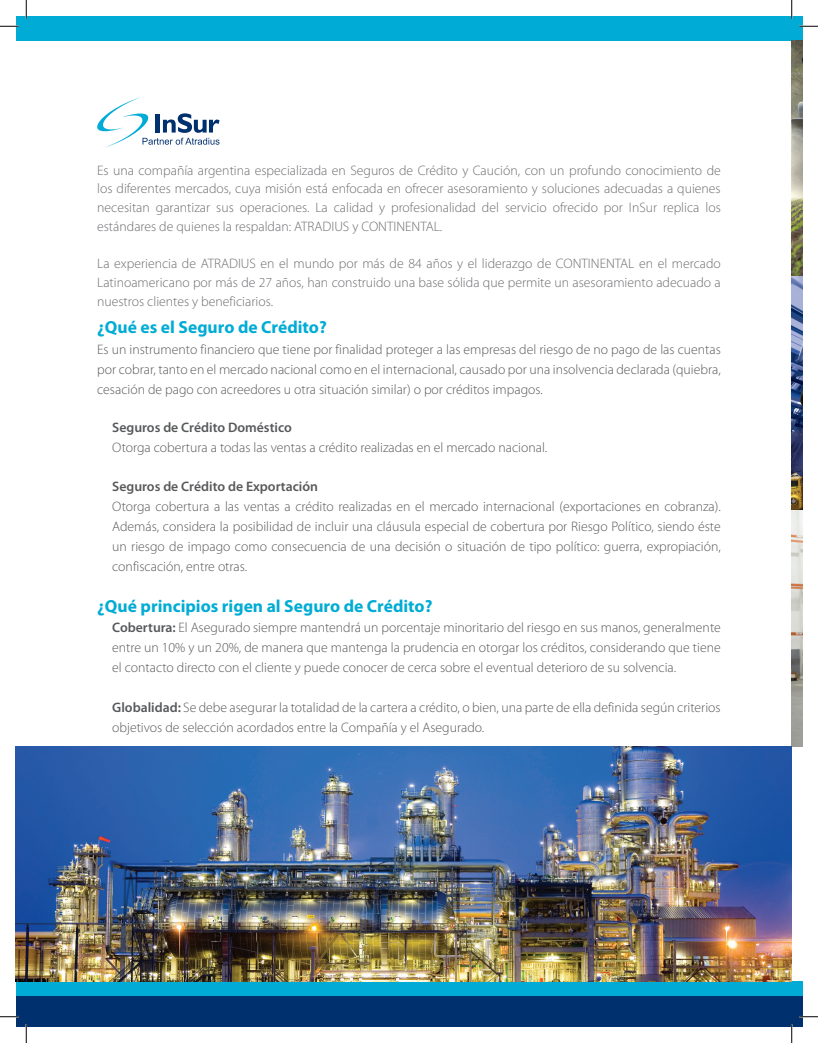
<style>
.page{position:relative;width:818px;height:1043px;background:#fff}
.page>*{position:absolute;margin:0;border:0;box-sizing:border-box;transform-origin:0 0}
.Negrita{font:700 17.5px "Myriad Pro";color:#00acd5}
.Negrita-2{font:300 13.75px/20px "Myriad Pro";color:#57585a;text-align:justify}
.Negrita-3{font:300 13.75px/18.8px "Myriad Pro";color:#6c6d70;text-align:justify}
.Negrita-4{font:600 13.75px "Myriad Pro";color:#57585a}
.s1{font-weight:600}
</style>
<div class="page">
<div style="left:16px;top:988px;width:786px;height:39px;background:#00306d"></div>
<div style="left:16px;top:981px;width:786px;height:14px;background:#00acd5"></div>
<div style="left:16px;top:16px;width:786px;height:24px;background:#00acd5"></div>
<img style="left:791px;top:40px;width:11px;height:706px">
<svg style="left:97px;top:97px;width:122px;height:51px"></svg>
<img style="left:16px;top:746px;width:775px;height:235px">
<svg style="left:0;top:25px;width:19px;height:2px"></svg>
<svg style="left:799px;top:25px;width:19px;height:2px"></svg>
<svg style="left:0;top:1015px;width:19px;height:2px"></svg>
<svg style="left:799px;top:1015px;width:19px;height:2px"></svg>
<svg style="left:25px;top:0;width:2px;height:19px"></svg>
<svg style="left:25px;top:1024px;width:2px;height:18px"></svg>
<svg style="left:790px;top:0;width:2px;height:19px"></svg>
<svg style="left:790px;top:1024px;width:2px;height:18px"></svg>
<p class="Negrita-3" style="left:97px;top:160px;width:625px">Es una compañía argentina especializada en Seguros de Crédito y Caución, con un profundo conocimiento de los diferentes mercados, cuya misión está enfocada en ofrecer asesoramiento y soluciones adecuadas a quienes necesitan garantizar sus operaciones. La calidad y profesionalidad del servicio ofrecido por InSur replica los estándares de quienes la respaldan: ATRADIUS y CONTINENTAL.</p>
<p class="Negrita-3" style="left:97px;top:254px;width:625px">La experiencia de ATRADIUS en el mundo por más de 84 años y el liderazgo de CONTINENTAL en el mercado Latinoamericano por más de 27 años, han construido una base sólida que permite un asesoramiento adecuado a nuestros clientes y beneficiarios.</p>
<p class="Negrita" style="left:97px;top:316px;width:231px">¿Qué es el Seguro de Crédito?</p>
<p class="Negrita-2" style="left:97px;top:339px;width:625px">Es un instrumento financiero que tiene por finalidad proteger a las empresas del riesgo de no pago de las cuentas por cobrar, tanto en el mercado nacional como en el internacional, causado por una insolvencia declarada (quiebra, cesación de pago con acreedores u otra situación similar) o por créditos impagos.</p>
<p class="Negrita-4" style="left:112px;top:419px;width:181px">Seguros de Crédito Doméstico</p>
<p class="Negrita-2" style="left:112px;top:437px;width:436px">Otorga cobertura a todas las ventas a crédito realizadas en el mercado nacional.</p>
<p class="Negrita-4" style="left:112px;top:477px;width:207px">Seguros de Crédito de Exportación</p>
<p class="Negrita-2" style="left:112px;top:496px;width:610px">Otorga cobertura a las ventas a crédito realizadas en el mercado internacional (exportaciones en cobranza).<br>Además, considera la posibilidad de incluir una cláusula especial de cobertura por Riesgo Político, siendo éste un riesgo de impago como consecuencia de una decisión o situación de tipo político: guerra, expropiación, confiscación, entre otras.</p>
<p class="Negrita" style="left:97px;top:595px;width:337px">¿Qué principios rigen al Seguro de Crédito?</p>
<p class="Negrita-2" style="left:112px;top:617px;width:610px"><span class="s1">Cobertura:</span> El Asegurado siempre mantendrá un porcentaje minoritario del riesgo en sus manos, generalmente entre un 10% y un 20%, de manera que mantenga la prudencia en otorgar los créditos, considerando que tiene el contacto directo con el cliente y puede conocer de cerca sobre el eventual deterioro de su solvencia.</p>
<p class="Negrita-2" style="left:112px;top:697px;width:610px"><span class="s1">Globalidad:</span> Se debe asegurar la totalidad de la cartera a crédito, o bien, una parte de ella definida según criterios objetivos de selección acordados entre la Compañía y el Asegurado.</p>
</div>
